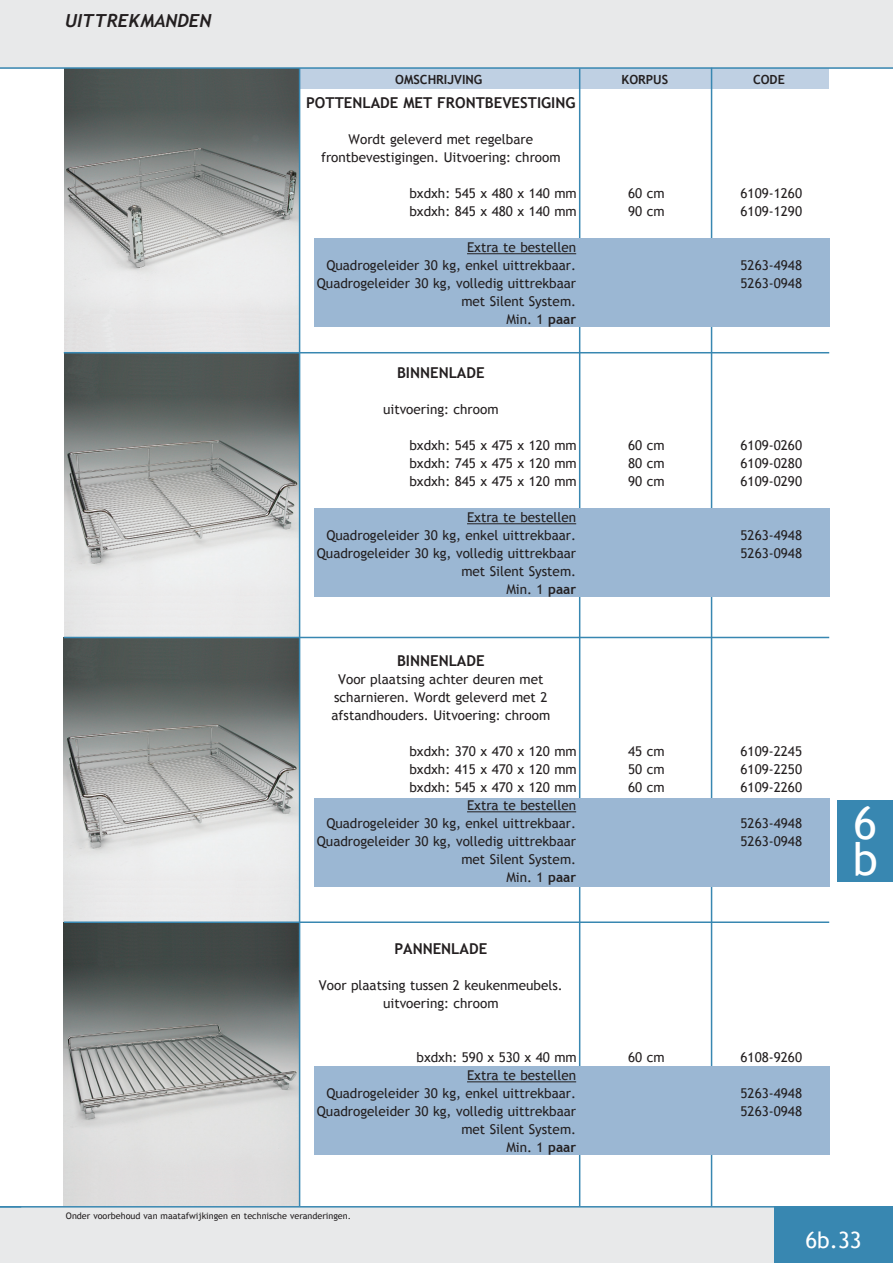
<style>
.page{position:relative;width:893px;height:1263px;background:#fff}
.page>*{position:absolute;margin:0;border:0;box-sizing:border-box;transform-origin:0 0}
.t1{font:45px/36px "Trebuchet MS";color:#fff}
.t2{font:22.5px "Trebuchet MS";color:#fff}
.t3{font:italic 700 18px "Trebuchet";color:#231f20}
.t4{font:700 15px "Trebuchet MS";color:#231f20}
.t5{font:13.5px/18px "Trebuchet MS";color:#231f20}
.t6{font:700 12.6px "Trebuchet MS";color:#231f20}
.t7{font:9px "Trebuchet MS";color:#231f20}
.s1{font-weight:700}
</style>
<div class="page">
<div style="left:0;top:0;width:893px;height:68px;background:#e8e9ea"></div>
<img style="left:64px;top:69px;width:235px;height:1137px">
<div style="left:300px;top:68px;width:529px;height:21px;background:#bfd0e3"></div>
<hr style="left:64px;top:352px;width:765px;height:1px;background:#3887b1">
<hr style="left:64px;top:637px;width:765px;height:1px;background:#3887b1">
<hr style="left:64px;top:921px;width:765px;height:2px;background:#3887b1">
<hr style="left:579px;top:68px;width:1px;height:1139px;background:#3887b1">
<hr style="left:711px;top:68px;width:1px;height:1139px;background:#3887b1">
<hr style="left:299px;top:68px;width:1px;height:1139px;background:#3887b1">
<div style="left:314px;top:238px;width:515px;height:89px;background:#9bb7d3"></div>
<hr style="left:467px;top:253px;width:109px;height:1px;background:#231f20">
<div style="left:314px;top:508px;width:515px;height:89px;background:#9bb7d3"></div>
<hr style="left:467px;top:523px;width:109px;height:1px;background:#231f20">
<div style="left:314px;top:798px;width:515px;height:89px;background:#9bb7d3"></div>
<hr style="left:467px;top:811px;width:109px;height:1px;background:#231f20">
<div style="left:314px;top:1067px;width:515px;height:88px;background:#9bb7d3"></div>
<hr style="left:467px;top:1081px;width:109px;height:1px;background:#231f20">
<div style="left:0;top:1206px;width:853px;height:57px;background:#e8e9ea"></div>
<div style="left:774px;top:1206px;width:119px;height:57px;background:#3887b1"></div>
<hr style="left:0;top:1206px;width:893px;height:1px;background:#3887b1">
<div style="left:838px;top:800px;width:55px;height:82px;background:#3887b1"></div>
<hr style="left:0;top:67px;width:893px;height:2px;background:#3887b1">
<h3 class="t3" style="left:65px;top:9px;width:148px">UITTREKMANDEN</h3>
<p class="t6" style="left:395px;top:72px;width:89px">OMSCHRIJVING</p>
<p class="t6" style="left:622px;top:72px;width:48px">KORPUS</p>
<p class="t6" style="left:753px;top:72px;width:33px">CODE</p>
<p class="t4" style="left:306px;top:93px;width:271px">POTTENLADE MET FRONTBEVESTIGING</p>
<p class="t5" style="left:321px;top:130px;width:241px;text-align:center">Wordt geleverd met regelbare frontbevestigingen. Uitvoering: chroom</p>
<p class="t5" style="left:409px;top:184px;width:169px">bxdxh: 545 x 480 x 140 mm bxdxh: 845 x 480 x 140 mm</p>
<p class="t5" style="left:317px;top:238px;width:261px;text-align:right">Extra te bestellen<br>Quadrogeleider 30 kg, enkel uittrekbaar.<br>Quadrogeleider 30 kg, volledig uittrekbaar met Silent System.<br>Min. 1 <span class="s1">paar</span></p>
<p class="t4" style="left:397px;top:363px;width:89px">BINNENLADE</p>
<p class="t5" style="left:383px;top:400px;width:117px">uitvoering: chroom</p>
<p class="t5" style="left:409px;top:436px;width:169px;text-align:justify">bxdxh: 545 x 475 x 120 mm bxdxh: 745 x 475 x 120 mm bxdxh: 845 x 475 x 120 mm</p>
<p class="t5" style="left:317px;top:508px;width:261px;text-align:right">Extra te bestellen<br>Quadrogeleider 30 kg, enkel uittrekbaar.<br>Quadrogeleider 30 kg, volledig uittrekbaar met Silent System.<br>Min. 1 <span class="s1">paar</span></p>
<p class="t4" style="left:397px;top:651px;width:89px">BINNENLADE</p>
<p class="t5" style="left:331px;top:670px;width:220px;text-align:center">Voor plaatsing achter deuren met scharnieren. Wordt geleverd met 2 afstandhouders. Uitvoering: chroom</p>
<p class="t5" style="left:409px;top:742px;width:169px;text-align:justify">bxdxh: 370 x 470 x 120 mm bxdxh: 415 x 470 x 120 mm bxdxh: 545 x 470 x 120 mm</p>
<p class="t5" style="left:317px;top:796px;width:261px;text-align:right">Extra te bestellen<br>Quadrogeleider 30 kg, enkel uittrekbaar.<br>Quadrogeleider 30 kg, volledig uittrekbaar met Silent System.<br>Min. 1 <span class="s1">paar</span></p>
<p class="t4" style="left:394px;top:939px;width:94px">PANNENLADE</p>
<p class="t5" style="left:319px;top:976px;width:245px;text-align:center">Voor plaatsing tussen 2 keukenmeubels. uitvoering: chroom</p>
<p class="t5" style="left:416px;top:1048px;width:162px">bxdxh: 590 x 530 x 40 mm</p>
<p class="t5" style="left:317px;top:1066px;width:261px;text-align:right">Extra te bestellen<br>Quadrogeleider 30 kg, enkel uittrekbaar.<br>Quadrogeleider 30 kg, volledig uittrekbaar met Silent System.<br>Min. 1 <span class="s1">paar</span></p>
<p class="t5" style="left:628px;top:184px;width:38px">60 cm<br>90 cm</p>
<p class="t5" style="left:740px;top:184px;width:63px">6109-1260<br>6109-1290</p>
<p class="t5" style="left:740px;top:256px;width:63px">5263-4948<br>5263-0948</p>
<p class="t5" style="left:628px;top:436px;width:38px;text-align:justify">60 cm 80 cm 90 cm</p>
<p class="t5" style="left:740px;top:436px;width:63px;text-align:justify">6109-0260<br>6109-0280<br>6109-0290</p>
<p class="t5" style="left:628px;top:742px;width:38px;text-align:justify">45 cm 50 cm 60 cm</p>
<p class="t5" style="left:740px;top:526px;width:63px">5263-4948<br>5263-0948</p>
<p class="t5" style="left:740px;top:742px;width:63px;text-align:justify">6109-2245<br>6109-2250<br>6109-2260</p>
<p class="t5" style="left:740px;top:814px;width:63px">5263-4948<br>5263-0948</p>
<p class="t5" style="left:628px;top:1048px;width:38px">60 cm</p>
<p class="t5" style="left:740px;top:1048px;width:63px">6108-9260</p>
<p class="t5" style="left:740px;top:1084px;width:63px">5263-4948<br>5263-0948</p>
<p class="t7" style="left:66px;top:1210px;width:287px">Onder voorbehoud van maatafwijkingen en technische veranderingen.</p>
<h1 class="t1" style="left:853px;top:805px;width:27px">6 b</h1>
<h2 class="t2" style="left:805px;top:1227px;width:58px">6b.33</h2>
</div>
